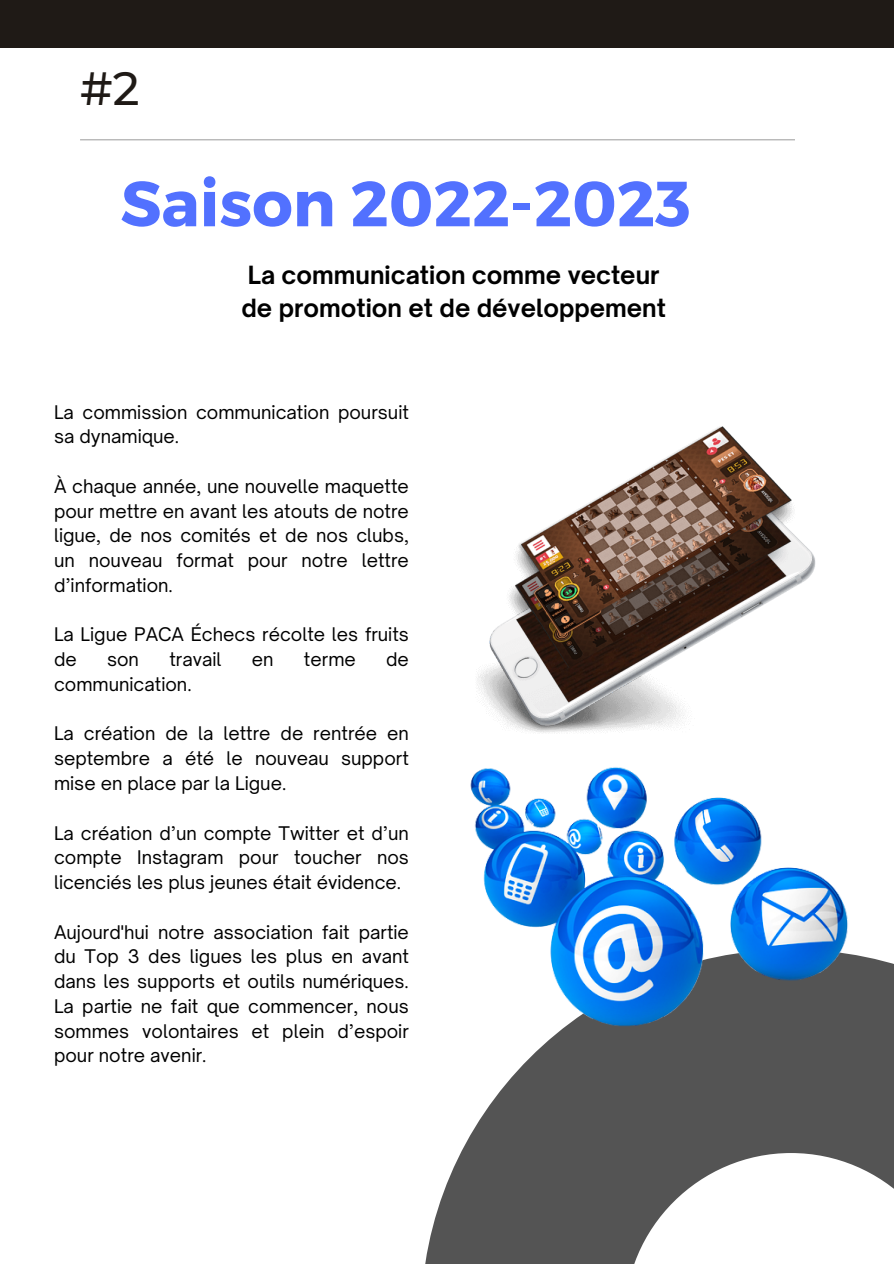
<style>
.page{position:relative;width:894px;height:1264px;background:#fff}
.page>*{position:absolute;margin:0;border:0;box-sizing:border-box;transform-origin:0 0}
.t1{font:700 63.75px "Montserrat";color:#5271ff}
.t2{font:500 46.5px "Montserrat";color:#1f1a16}
.t3{font:700 24px/32.7px "Open Sauce One";color:#000}
.t4{font:18px/24.8px "Open Sauce One";color:#000;text-align:justify}
</style>
<div class="page">
<hr style="left:80px;top:139px;width:714px;height:1px;background:#a6a6a6">
<svg style="left:425px;top:1027px;width:468px;height:236px;fill:#545454"></svg>
<img style="left:476px;top:426px;width:340px;height:276px">
<div style="left:0;top:0;width:893px;height:48px;background:#1f1a16"></div>
<img style="left:470px;top:702px;width:423px;height:325px">
<p class="t2" style="left:80px;top:59px;width:61px">#2</p>
<p class="t1" style="left:120px;top:162px;width:571px">Saison 2022-2023</p>
<h3 class="t3" style="left:241px;top:259px;width:426px">La communication comme vecteur de promotion et de développement</h3>
<p class="t4" style="left:54px;top:399px;width:356px">La commission communication poursuit sa dynamique.</p>
<p class="t4" style="left:54px;top:473px;width:356px">À chaque année, une nouvelle maquette pour mettre en avant les atouts de notre ligue, de nos comités et de nos clubs, un nouveau format pour notre lettre d’information.</p>
<p class="t4" style="left:54px;top:622px;width:356px">La Ligue PACA Échecs récolte les fruits de</p>
<p class="t4" style="left:107px;top:647px;width:33px">son</p>
<p class="t4" style="left:169px;top:647px;width:54px">travail</p>
<p class="t4" style="left:252px;top:647px;width:23px">en</p>
<p class="t4" style="left:304px;top:647px;width:53px">terme</p>
<p class="t4" style="left:386px;top:647px;width:24px">de</p>
<p class="t4" style="left:54px;top:671px;width:139px">communication.</p>
<p class="t4" style="left:54px;top:721px;width:356px">La création de la lettre de rentrée en septembre a été le nouveau support mise en place par la Ligue.</p>
<p class="t4" style="left:54px;top:820px;width:356px">La création d’un compte Twitter et d’un compte Instagram pour toucher nos licenciés les plus jeunes était évidence.</p>
<p class="t4" style="left:54px;top:919px;width:356px">Aujourd'hui notre association fait partie du Top 3 des ligues les plus en avant dans les supports et outils numériques.<br>La partie ne fait que commencer, nous sommes volontaires et plein d’espoir pour notre avenir.</p>
</div>
